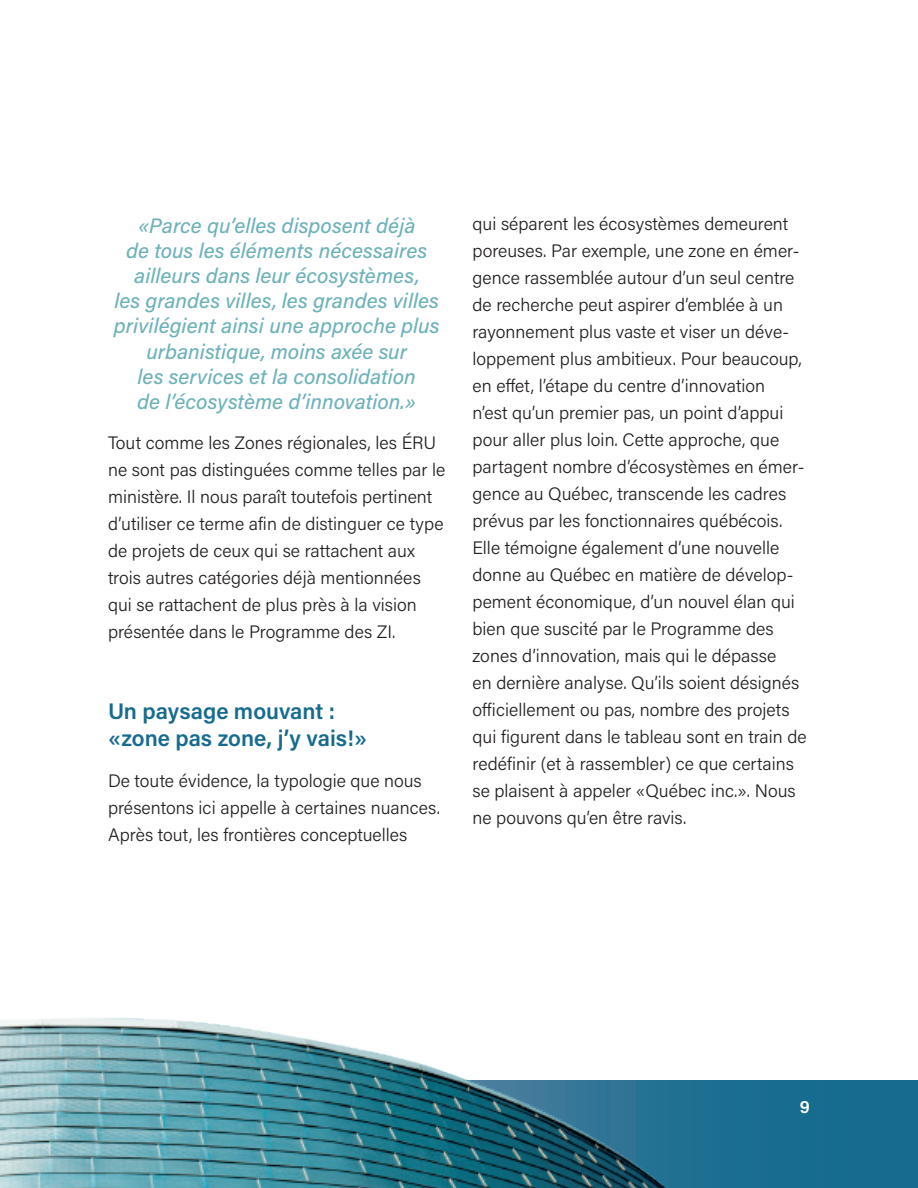
<style>
.page{position:relative;width:918px;height:1188px;background:#fff}
.page>*{position:absolute;margin:0;border:0;box-sizing:border-box;transform-origin:0 0}
.t1{font:22.5px/27px "Acumin Variable Concept";letter-spacing:.04em;color:#166b8e}
.t2{font:21px/25.2px "Acumin Variable Concept";letter-spacing:.025em;color:#6eb2ba;text-align:center}
.t3{font:18px/27px "Acumin Variable Concept";letter-spacing:.01em;color:#231f20}
.t4{font:18px "Acumin Variable Concept";color:#fff}
</style>
<div class="page">
<img style="left:0;top:1018px;width:918px;height:170px">
<p class="t2" style="left:114px;top:212px;width:327px">«Parce qu’elles disposent déjà<br>de tous les éléments nécessaires ailleurs dans leur écosystèmes,<br>les grandes villes, les grandes villes privilégient ainsi une approche plus urbanistique, moins axée sur<br>les services et la consolidation<br>de l’écosystème d’innovation.»</p>
<p class="t3" style="left:108px;top:429px;width:339px">Tout comme les Zones régionales, les ÉRU ne sont pas distinguées comme telles par le ministère. Il nous paraît toutefois pertinent d’utiliser ce terme afin de distinguer ce type de projets de ceux qui se rattachent aux trois autres catégories déjà mentionnées qui se rattachent de plus près à la vision présentée dans le Programme des ZI.</p>
<p class="t1" style="left:108px;top:697px;width:259px">Un paysage mouvant : «zone pas zone, j’y vais!»</p>
<p class="t3" style="left:108px;top:766px;width:333px">De toute évidence, la typologie que nous présentons ici appelle à certaines nuances.<br>Après tout, les frontières conceptuelles</p>
<p class="t3" style="left:472px;top:210px;width:336px">qui séparent les écosystèmes demeurent poreuses. Par exemple, une zone en émer&shy;gence rassemblée autour d’un seul centre de recherche peut aspirer d’emblée à un rayonnement plus vaste et viser un déve&shy;loppement plus ambitieux. Pour beaucoup, en effet, l’étape du centre d’innovation<br>n’est qu’un premier pas, un point d’appui pour aller plus loin. Cette approche, que partagent nombre d’écosystèmes en émer&shy;gence au Québec, transcende les cadres prévus par les fonctionnaires québécois.<br>Elle témoigne également d’une nouvelle donne au Québec en matière de dévelop&shy;pement économique, d’un nouvel élan qui bien que suscité par le Programme des zones d’innovation, mais qui le dépasse<br>en dernière analyse. Qu’ils soient désignés officiellement ou pas, nombre des projets qui figurent dans le tableau sont en train de redéfinir (et à rassembler) ce que certains se plaisent à appeler «Québec inc.». Nous ne pouvons qu’en être ravis.</p>
<p class="t4" style="left:800px;top:1095px;width:11px">9</p>
</div>
